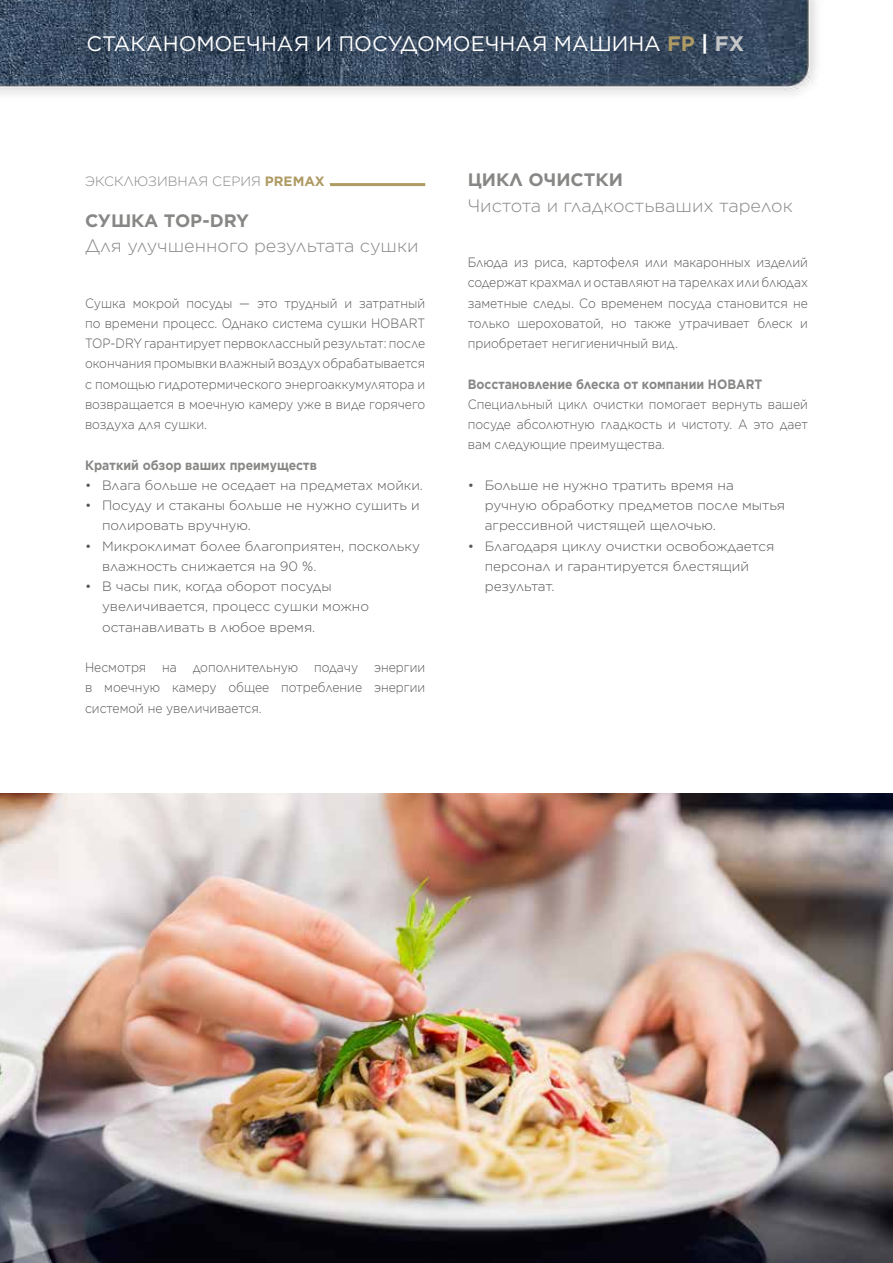
<style>
.page{position:relative;width:893px;height:1263px;background:#fff}
.page>*{position:absolute;margin:0;border:0;box-sizing:border-box;transform-origin:0 0}
.t1{font:21px "Gotham";color:#fff}
.t2{font:300 18px "Gotham";color:#878786}
.t3{font:700 18px "Gotham";color:#878786}
.t4{font:300 13.5px/20.2px "Gotham";color:#565656;text-align:justify;scale:.9 1}
.t5{font:300 13.5px/20.2px "Gotham";color:#565656}
.t6{font:700 13.5px "Gotham";color:#878786;scale:.9 1}
.t7{font:300 13.5px "Gotham";color:#878786}
.s1{font-weight:700;color:#ae9a63}
.s2{font-weight:700}
.s3{font-weight:700;color:#c5c6c6}
</style>
<div class="page">
<img style="left:0;top:794px;width:893px;height:469px">
<img style="left:0;top:0;width:816px;height:95px">
<hr style="left:85px;top:183px;width:340px;height:3px;background:#ae9a63">
<svg style="left:85px;top:183px;width:262px;height:4px"></svg>
<h1 class="t1" style="left:86px;top:30px;width:659px">СТАКАНОМОЕЧНАЯ И ПОСУДОМОЕЧНАЯ МАШИНА <span class="s1">FP</span> <span class="s2">|</span> <span class="s3">FX</span></h1>
<p class="t7" style="left:85px;top:173px;width:241px">ЭКСКЛЮЗИВНАЯ СЕРИЯ <span class="s1">PREMAX</span></p>
<h2 class="t3" style="left:468px;top:168px;width:157px">ЦИКЛ ОЧИСТКИ</h2>
<h2 class="t2" style="left:468px;top:194px;width:327px">Чистота и гладкостьваших тарелок</h2>
<h2 class="t3" style="left:85px;top:208px;width:166px">СУШКА TOP-DRY</h2>
<h2 class="t2" style="left:85px;top:234px;width:335px">Для улучшенного результата сушки</h2>
<p class="t4" style="left:85px;top:292px;width:379px">Сушка мокрой посуды — это трудный и затратный по времени процесс. Однако система сушки HOBART TOP-DRY гарантирует первоклассный результат: после окончания промывки влажный воздух обрабатывается с помощью гидротермического энергоаккумулятора и возвращается в моечную камеру уже в виде горячего воздуха для сушки.</p>
<p class="t6" style="left:85px;top:456px;width:259px">Краткий обзор ваших преимуществ</p>
<p class="t5" style="left:85px;top:475px;width:339px">• Влага больше не оседает на предметах мойки.</p>
<p class="t5" style="left:102px;top:495px;width:319px;text-indent:-17px">• Посуду и стаканы больше не нужно сушить и полировать вручную.</p>
<p class="t5" style="left:102px;top:535px;width:319px;text-indent:-17px">• Микроклимат более благоприятен, поскольку влажность снижается на 90 %.</p>
<p class="t5" style="left:102px;top:576px;width:269px;text-indent:-17px">• В часы пик, когда оборот посуды увеличивается, процесс сушки можно останавливать в любое время.</p>
<p class="t4" style="left:85px;top:657px;width:379px">Несмотря на дополнительную подачу энергии в моечную камеру общее потребление энергии системой не увеличивается.</p>
<p class="t4" style="left:468px;top:252px;width:379px">Блюда из риса, картофеля или макаронных изделий содержат крахмал и оставляют на тарелках или блюдах заметные следы. Со временем посуда становится не только шероховатой, но также утрачивает блеск и приобретает негигиеничный вид.</p>
<p class="t6" style="left:468px;top:375px;width:329px">Восстановление блеска от компании HOBART</p>
<p class="t4" style="left:468px;top:394px;width:379px">Специальный цикл очистки помогает вернуть вашей посуде абсолютную гладкость и чистоту. А это дает вам следующие преимущества.</p>
<p class="t5" style="left:485px;top:475px;width:302px;text-indent:-17px">• Больше не нужно тратить время на ручную обработку предметов после мытья агрессивной чистящей щелочью.</p>
<p class="t5" style="left:485px;top:535px;width:291px;text-indent:-17px">• Благодаря циклу очистки освобождается персонал и гарантируется блестящий результат.</p>
</div>
